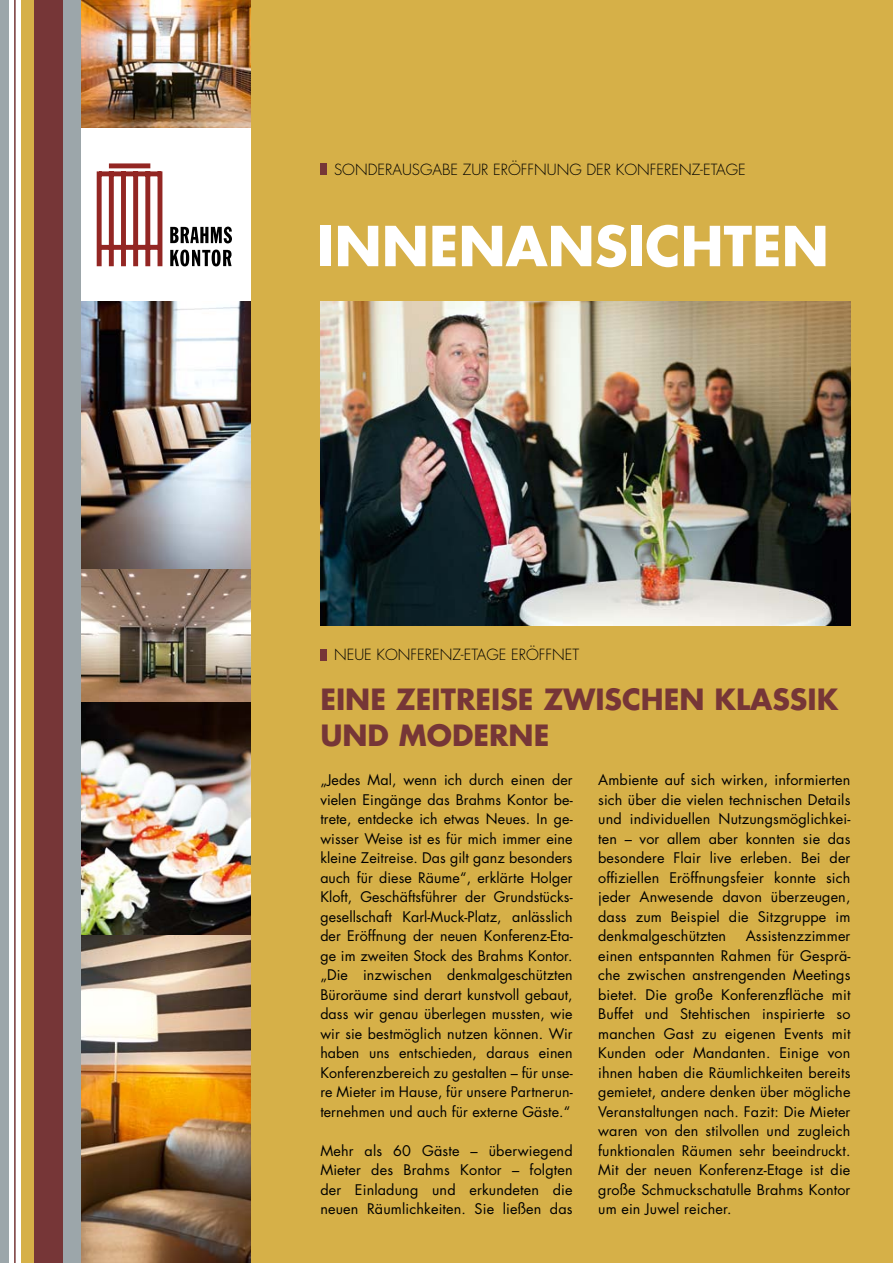
<style>
.page{position:relative;width:893px;height:1263px;background:#fff}
.page>*{position:absolute;margin:0;border:0;box-sizing:border-box;transform-origin:0 0}
.t1{font:700 53.55px "Futura";color:#fff}
.t2{font:700 28.5px/36px "Futura";color:#763637}
.t3{font:300 15px "Futura";color:#000}
.t4{font:14.25px/19.5px "Futura";letter-spacing:.01em;color:#000;text-align:justify}
</style>
<div class="page">
<div style="left:251px;top:0;width:642px;height:1263px;background:#d6b048"></div>
<img style="left:81px;top:701px;width:170px;height:234px">
<img style="left:81px;top:302px;width:170px;height:399px">
<img style="left:81px;top:935px;width:170px;height:328px">
<img style="left:81px;top:0;width:170px;height:128px">
<svg style="left:170px;top:250px;width:62px;height:16px"></svg>
<svg style="left:170px;top:227px;width:62px;height:16px"></svg>
<div style="left:97px;top:171px;width:5px;height:95px;background:#932623"></div>
<div style="left:109px;top:163px;width:41px;height:5px;background:#932623"></div>
<div style="left:99px;top:171px;width:62px;height:5px;background:#932623"></div>
<div style="left:99px;top:245px;width:62px;height:5px;background:#932623"></div>
<hr style="left:158px;top:171px;width:4px;height:95px;background:#932623">
<div style="left:145px;top:171px;width:5px;height:95px;background:#932623"></div>
<div style="left:121px;top:171px;width:5px;height:95px;background:#932623"></div>
<div style="left:133px;top:171px;width:5px;height:95px;background:#932623"></div>
<div style="left:109px;top:171px;width:5px;height:95px;background:#932623"></div>
<div style="left:21px;top:0;width:13px;height:1263px;background:#d6b048"></div>
<div style="left:34px;top:0;width:30px;height:1263px;background:#763637"></div>
<div style="left:0;top:0;width:9px;height:1263px;background:#9ca6aa"></div>
<div style="left:64px;top:0;width:17px;height:1263px;background:#9ca6aa"></div>
<div style="left:320px;top:163px;width:7px;height:12px;background:#763637"></div>
<img style="left:320px;top:302px;width:530px;height:323px">
<div style="left:320px;top:649px;width:7px;height:11px;background:#763637"></div>
<hr style="left:14px;top:0;width:2px;height:1263px;background:#763637">
<p class="t3" style="left:327px;top:160px;width:421px">SONDERAUSGABE ZUR ERÖFFNUNG DER KONFERENZ-ETAGE</p>
<h1 class="t1" style="left:317px;top:209px;width:513px">INNENANSICHTEN</h1>
<p class="t3" style="left:327px;top:645px;width:254px">N EUE KONFERENZ-ETAGE ERÖFFNET</p>
<h2 class="t2" style="left:320px;top:681px;width:519px">EINE ZEITREISE ZWISCHEN KLASSIK<br>UND MODERNE</h2>
<p class="t4" style="left:320px;top:770px;width:254px">„Jedes Mal, wenn ich durch einen der vielen Eingänge das Brahms Kontor be&shy;trete, entdecke ich etwas Neues. In ge&shy;wisser Weise ist es für mich immer eine kleine Zeitreise. Das gilt ganz besonders auch für diese Räume“, erklärte Holger Kloft, Geschäftsführer der Grundstücks&shy;gesellschaft Karl-Muck-Platz, anlässlich der Eröffnung der neuen Konferenz-Eta&shy;ge im zweiten Stock des Brahms Kontor. „Die inzwischen denkmalgeschützten Büroräume sind derart kunstvoll gebaut, dass wir genau überlegen mussten, wie wir sie bestmöglich nutzen können. Wir haben uns entschieden, daraus einen Konferenzbereich zu gestalten – für unse&shy;re Mieter im Hause, für unsere Partnerun&shy;ternehmen und auch für externe Gäste.“</p>
<p class="t4" style="left:320px;top:1141px;width:254px">Mehr als 60 Gäste – überwiegend Mieter des Brahms Kontor – folgten der Einladung und erkundeten die neuen Räumlichkeiten. Sie ließen das</p>
<p class="t4" style="left:598px;top:770px;width:254px">Ambiente auf sich wirken, informierten sich über die vielen technischen Details und individuellen Nutzungsmöglichkei&shy;ten – vor allem aber konnten sie das besondere Flair live erleben. Bei der offiziellen Eröffnungsfeier konnte sich jeder Anwesende davon überzeugen, dass zum Beispiel die Sitzgruppe im denkmalgeschützten</p>
<p class="t4" style="left:598px;top:926px;width:254px;text-indent:148px">Assistenzzimmer einen entspannten Rahmen für Gesprä&shy;che zwischen anstrengenden Meetings bietet. Die große Konferenzfläche mit Buffet und Stehtischen inspirierte so manchen Gast zu eigenen Events mit Kunden oder Mandanten. Einige von ihnen haben die Räumlichkeiten bereits gemietet, andere denken über mögliche Veranstaltungen nach. Fazit: Die Mieter waren von den stilvollen und zugleich funktionalen Räumen sehr beeindruckt.<br>Mit der neuen Konferenz-Etage ist die große Schmuckschatulle Brahms Kontor um ein Juwel reicher.</p>
</div>
